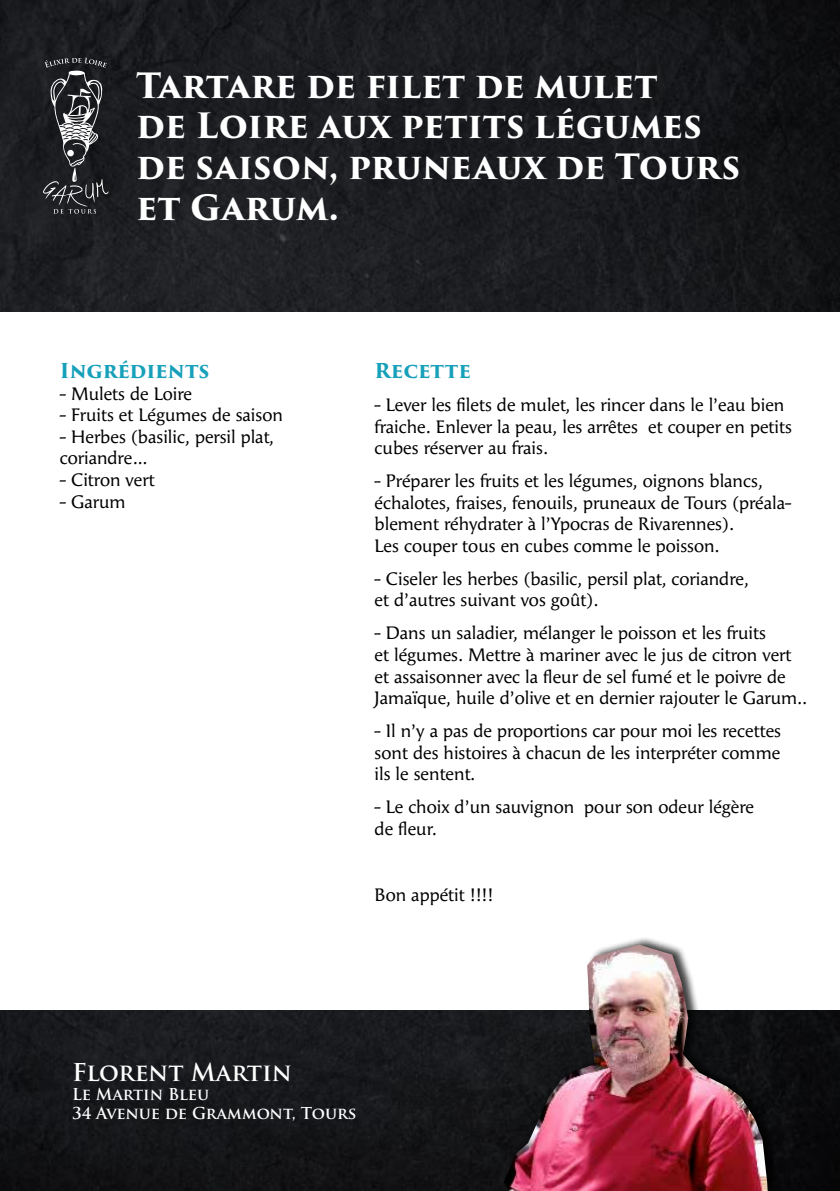
<style>
.page{position:relative;width:840px;height:1191px;background:#fff}
.page>*{position:absolute;margin:0;border:0;box-sizing:border-box;transform-origin:0 0}
.t1{font:700 34px/40.8px "Trajan Pro 3";letter-spacing:-.005em;color:#fff}
.t2{font:700 24px "Trajan Pro";color:#fff}
.t3{font:700 20px "Trajan Pro 3";letter-spacing:-.005em;color:#17a0ba}
.t4{font:18px/21.6px "Angie";color:#000}
.t5{font:700 16px/19.2px "Trajan Pro";color:#fff}
</style>
<div class="page">
<img style="left:0;top:0;width:839px;height:1191px">
<div style="left:0;top:312px;width:839px;height:697px;background:#fff"></div>
<div style="left:503px;top:936px;width:277px;height:255px;background:#000;opacity:.75"></div>
<img style="left:503px;top:944px;width:264px;height:247px">
<svg style="left:43px;top:58px;width:66px;height:156px"></svg>
<h1 class="t1" style="left:136px;top:66px;width:605px">Tartare de filet de mulet<br>de Loire aux petits légumes de saison, pruneaux de Tours et Garum.</h1>
<p class="t3" style="left:60px;top:356px;width:151px">Ingrédients</p>
<p class="t4" style="left:60px;top:383px;width:134px">- Mulets de Loire</p>
<p class="t4" style="left:60px;top:405px;width:224px">- Fruits et Légumes de saison</p>
<p class="t4" style="left:60px;top:426px;width:215px">- Herbes (basilic, persil plat, coriandre…</p>
<p class="t4" style="left:60px;top:469px;width:96px">- Citron vert</p>
<p class="t4" style="left:60px;top:491px;width:67px">- Garum</p>
<p class="t3" style="left:374px;top:356px;width:98px">Recette</p>
<p class="t4" style="left:374px;top:394px;width:418px">- Lever les filets de mulet, les rincer dans le l’eau bien fraiche. Enlever la peau, les arrêtes et couper en petits cubes réserver au frais.</p>
<p class="t4" style="left:374px;top:471px;width:418px">- Préparer les fruits et les légumes, oignons blancs, échalotes, fraises, fenouils, pruneaux de Tours (préala&shy;blement réhydrater à l’Ypocras de Rivarennes).<br>Les couper tous en cubes comme le poisson.</p>
<p class="t4" style="left:374px;top:568px;width:375px">- Ciseler les herbes (basilic, persil plat, coriandre, et d’autres suivant vos goût).</p>
<p class="t4" style="left:374px;top:623px;width:434px">- Dans un saladier, mélanger le poisson et les fruits<br>et légumes. Mettre à mariner avec le jus de citron vert et assaisonner avec la fleur de sel fumé et le poivre de Jamaïque, huile d’olive et en dernier rajouter le Garum..</p>
<p class="t4" style="left:374px;top:721px;width:408px;text-align:justify">- Il n’y a pas de proportions car pour moi les recettes sont des histoires à chacun de les interpréter comme ils le sentent.</p>
<p class="t4" style="left:374px;top:797px;width:381px">- Le choix d’un sauvignon pour son odeur légère de fleur.</p>
<p class="t4" style="left:374px;top:884px;width:120px">Bon appétit !!!!</p>
<h2 class="t2" style="left:72px;top:1057px;width:221px">Florent Martin</h2>
<p class="t5" style="left:72px;top:1084px;width:286px">Le Martin Bleu<br>34 Avenue de Grammont, Tours</p>
</div>
